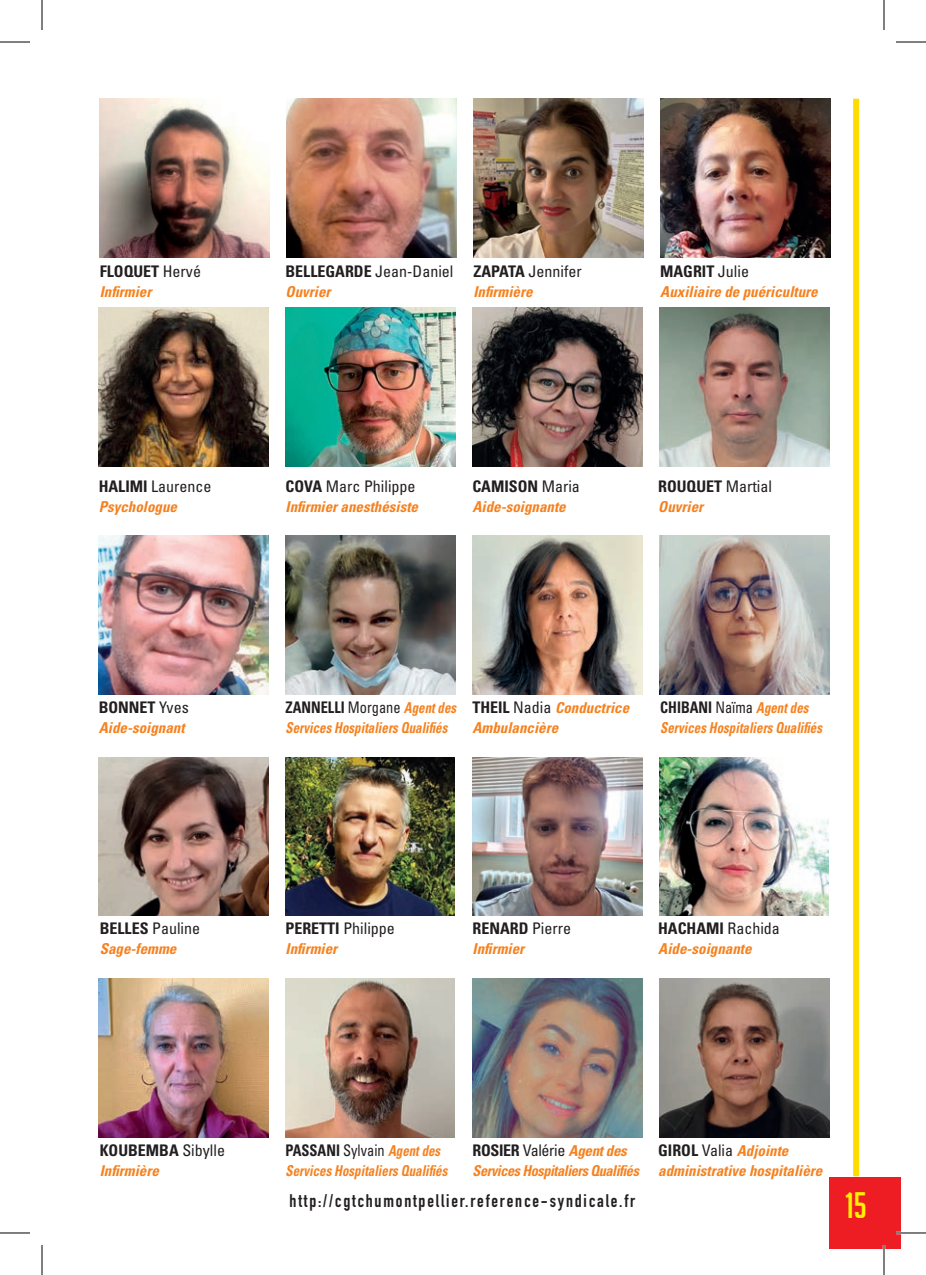
<style>
.page{position:relative;width:926px;height:1275px;background:#fff}
.page>*{position:absolute;margin:0;border:0;box-sizing:border-box;transform-origin:0 0}
.t1{font:36px "Big Noodle Titling";color:#fff101}
.t2{font:700 18px "DIN Condensed";letter-spacing:.1em;color:#231f20}
.t3{font:700 condensed 16px "Univers";color:#231f20}
.t4{font:condensed 16px "Univers";color:#231f20}
.t5{font:700 condensed 16px "Univers";color:#231f20;scale:.9 1}
.t6{font:italic 700 condensed 15px/20px "Univers";color:#f58220}
.t7{font:italic 700 condensed 15px/20px "Univers";color:#f58220;scale:.86 1}
.t8{font:italic 700 condensed 15px/20px "Univers";letter-spacing:-.03em;color:#f58220}
.s1{font-weight:400}
.s2{font-weight:700}
.s3{font-style:italic;font-size:15px;color:#f58220}
.s4{font-style:normal;font-size:16px;color:#231f20}
.s5{font-weight:400;font-style:normal;font-size:16px;color:#231f20}
</style>
<div class="page">
<div style="left:829px;top:1177px;width:72px;height:72px;background:#ee1d23"></div>
<div style="left:853px;top:99px;width:6px;height:1077px;background:#ffdc01"></div>
<img style="left:99px;top:536px;width:170px;height:158px">
<img style="left:286px;top:536px;width:170px;height:158px">
<img style="left:472px;top:536px;width:170px;height:158px">
<img style="left:659px;top:536px;width:170px;height:158px">
<img style="left:99px;top:757px;width:170px;height:159px">
<img style="left:286px;top:757px;width:169px;height:159px">
<img style="left:472px;top:757px;width:170px;height:159px">
<img style="left:659px;top:757px;width:169px;height:159px">
<img style="left:99px;top:978px;width:170px;height:159px">
<img style="left:286px;top:978px;width:169px;height:159px">
<img style="left:472px;top:978px;width:170px;height:159px">
<img style="left:659px;top:978px;width:170px;height:159px">
<img style="left:99px;top:307px;width:170px;height:159px">
<img style="left:286px;top:307px;width:170px;height:159px">
<img style="left:472px;top:307px;width:170px;height:159px">
<img style="left:659px;top:307px;width:170px;height:159px">
<img style="left:100px;top:99px;width:170px;height:158px">
<img style="left:286px;top:99px;width:171px;height:158px">
<img style="left:473px;top:99px;width:170px;height:158px">
<img style="left:660px;top:99px;width:170px;height:158px">
<hr style="left:896px;top:1231px;width:30px;height:3px;background:#fff">
<hr style="left:883px;top:1245px;width:2px;height:30px;background:#fff">
<hr style="left:0;top:42px;width:30px;height:1px;background:#000">
<hr style="left:896px;top:42px;width:30px;height:1px;background:#000">
<hr style="left:0;top:1232px;width:30px;height:1px;background:#000">
<hr style="left:896px;top:1232px;width:30px;height:1px;background:#000">
<hr style="left:42px;top:0;width:1px;height:30px;background:#000">
<hr style="left:42px;top:1245px;width:1px;height:30px;background:#000">
<hr style="left:884px;top:0;width:1px;height:30px;background:#000">
<hr style="left:884px;top:1245px;width:1px;height:30px;background:#000">
<p class="t3" style="left:100px;top:262px;width:103px">FLOQUET <span class="s1">Hervé</span></p>
<p class="t6" style="left:100px;top:282px;width:53px">Infirmier</p>
<p class="t4" style="left:99px;top:476px;width:114px"><span class="s2">HALIMI</span> Laurence</p>
<p class="t6" style="left:99px;top:496px;width:80px">Psychologue</p>
<p class="t4" style="left:286px;top:261px;width:169px"><span class="s2">BELLEGARDE</span> Jean-Daniel</p>
<p class="t6" style="left:286px;top:282px;width:46px">Ouvrier</p>
<p class="t4" style="left:473px;top:261px;width:110px"><span class="s2">ZAPATA</span> Jennifer</p>
<p class="t6" style="left:473px;top:282px;width:61px">Infirmière</p>
<p class="t4" style="left:286px;top:476px;width:132px"><span class="s2">COVA</span> Marc Philippe</p>
<p class="t6" style="left:286px;top:496px;width:134px">Infirmier anesthésiste</p>
<p class="t3" style="left:472px;top:476px;width:109px">CAMISON <span class="s1">Maria</span></p>
<p class="t6" style="left:472px;top:496px;width:95px">Aide-soignante</p>
<p class="t3" style="left:660px;top:262px;width:90px">MAGRIT <span class="s1">Julie</span></p>
<p class="t6" style="left:660px;top:282px;width:159px">Auxiliaire de puériculture</p>
<p class="t3" style="left:658px;top:476px;width:115px">ROUQUET <span class="s1">Martial</span></p>
<p class="t6" style="left:658px;top:496px;width:46px">Ouvrier</p>
<p class="t3" style="left:99px;top:697px;width:92px">BONNET <span class="s1">Yves</span></p>
<p class="t6" style="left:99px;top:717px;width:87px">Aide-soignant</p>
<p class="t4" style="left:100px;top:918px;width:102px"><span class="s2">BELLES</span> Pauline</p>
<p class="t6" style="left:100px;top:939px;width:78px">Sage-femme</p>
<p class="t5" style="left:286px;top:697px;width:191px">ZANNELLI <span class="s1">Morgane</span> <span class="s3">Agent des</span></p>
<p class="t7" style="left:285px;top:717px;width:190px">Services Hospitaliers Qualifiés</p>
<p class="t6" style="left:472px;top:697px;width:158px"><span class="s4">THEIL</span> <span class="s5">Nadia</span> Conductrice<br>Ambulancière</p>
<p class="t7" style="left:660px;top:697px;width:190px"><span class="s4">CHIBANI</span> <span class="s5">Naïma</span> Agent des<br>Services Hospitaliers Qualifiés</p>
<p class="t4" style="left:286px;top:918px;width:111px"><span class="s2">PERETTI</span> Philippe</p>
<p class="t6" style="left:286px;top:939px;width:53px">Infirmier</p>
<p class="t3" style="left:472px;top:919px;width:100px">RENARD <span class="s1">Pierre</span></p>
<p class="t6" style="left:472px;top:939px;width:53px">Infirmier</p>
<p class="t3" style="left:658px;top:919px;width:123px">HACHAMI <span class="s1">Rachida</span></p>
<p class="t6" style="left:658px;top:939px;width:95px">Aide-soignante</p>
<p class="t3" style="left:100px;top:1140px;width:127px">KOUBEMBA <span class="s1">Sibylle</span></p>
<p class="t6" style="left:100px;top:1160px;width:61px">Infirmière</p>
<p class="t7" style="left:285px;top:1140px;width:190px"><span class="s4">PASSANI</span> <span class="s5">Sylvain</span> Agent des<br>Services Hospitaliers Qualifiés</p>
<p class="t8" style="left:472px;top:1140px;width:168px"><span class="s4">ROSIER</span> <span class="s5">Valérie</span> Agent des<br>Services Hospitaliers Qualifiés</p>
<p class="t6" style="left:658px;top:1140px;width:166px"><span class="s4">GIROL</span> <span class="s5">Valia</span> Adjointe administrative hospitalière</p>
<p class="t2" style="left:290px;top:1189px;width:347px">http://cgtchumontpellier.reference-syndicale.fr</p>
<h1 class="t1" style="left:845px;top:1185px;width:23px">15</h1>
</div>
